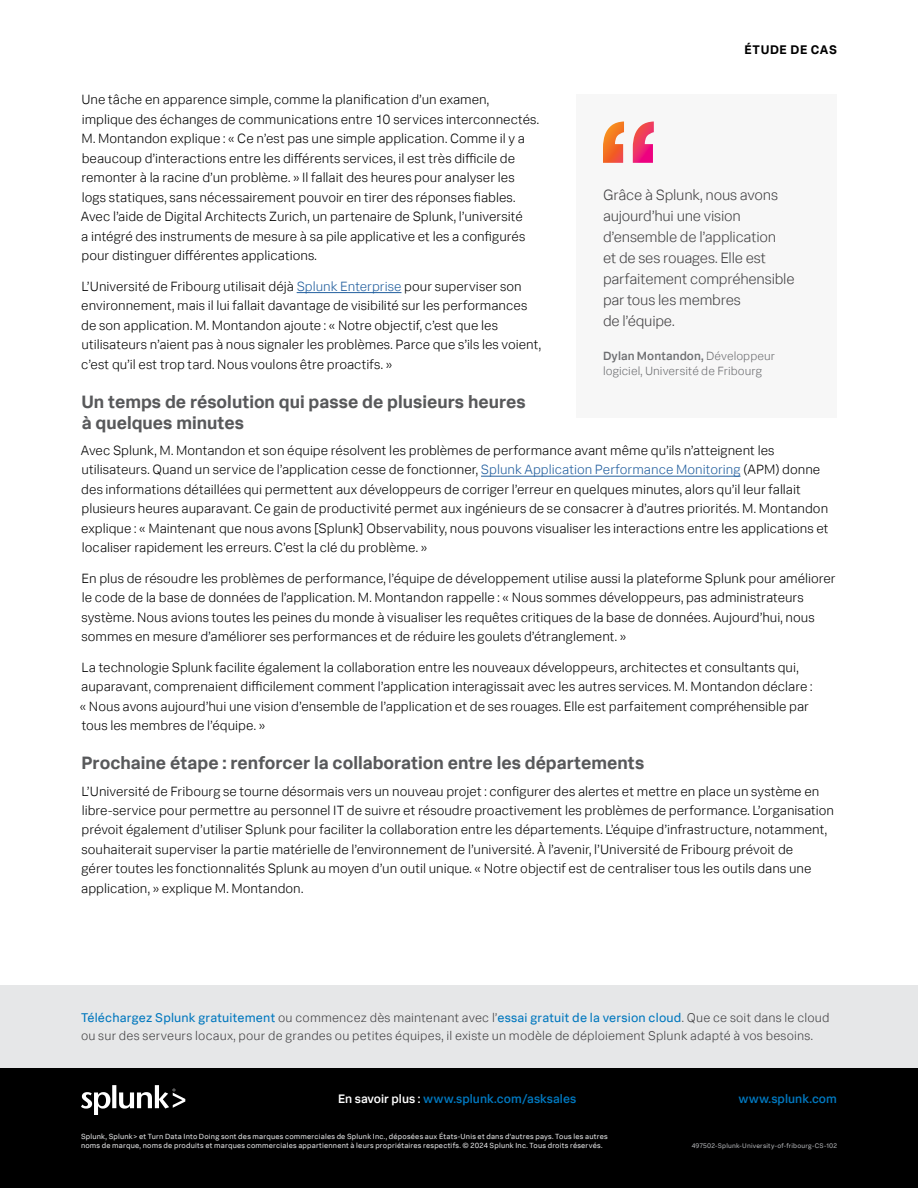
<style>
.page{position:relative;width:918px;height:1188px;background:#fff}
.page>*{position:absolute;margin:0;border:0;box-sizing:border-box;transform-origin:0 0}
.t1{font:700 18px/21px "Splunk Data Sans Pro";color:#58595b}
.t2{font:300 15px/21px "Splunk Data Sans Pro";letter-spacing:-.015em;color:#414042}
.t3{font:300 13.5px/19.5px "Splunk Data Sans Pro";color:#000}
.t4{font:300 12.75px/17.2px "Splunk Data Sans Pro";letter-spacing:.015em;color:#414042}
.t5{font:700 12.6px "Splunk Data Sans Pro";letter-spacing:.045em;color:#000}
.t6{font:500 12.3px "Splunk Data Sans Pro";letter-spacing:.005em;color:#0077be}
.t7{font:300 12px/15px "Splunk Data Sans Pro";letter-spacing:.005em;color:#6d6e71}
.t8{font:7.5px/9px "Splunk Data Sans Pro";letter-spacing:.025em;color:#e6e7e8}
.t9{font:6.75px "Splunk Data Sans Pro";letter-spacing:.03em;color:#afb1b4}
.s1{color:#215e9e}
.s2{font-weight:500}
.s3{font-weight:400;color:#0077be}
.s4{color:#fff}
</style>
<div class="page">
<div style="left:0;top:1066px;width:918px;height:122px;background:#000"></div>
<svg style="left:81px;top:1085px;width:104px;height:29px"></svg>
<hr style="left:297px;top:292px;width:104px;height:1px;background:#215e9e">
<hr style="left:481px;top:476px;width:260px;height:1px;background:#215e9e">
<div style="left:576px;top:94px;width:261px;height:324px;background:#f7f7f7"></div>
<svg style="left:603px;top:122px;width:51px;height:41px"></svg>
<div style="left:0;top:986px;width:918px;height:82px;background:#e6e7e8"></div>
<p class="t5" style="left:745px;top:42px;width:94px">ÉTUDE DE CAS</p>
<p class="t3" style="left:81px;top:90px;width:460px">Une tâche en apparence simple, comme la planification d’un examen, implique des échanges de communications entre 10 services interconnectés.<br>M. Montandon explique : « Ce n’est pas une simple application. Comme il y a beaucoup d’interactions entre les différents services, il est très difficile de remonter à la racine d’un problème. » Il fallait des heures pour analyser les logs statiques, sans nécessairement pouvoir en tirer des réponses fiables.<br>Avec l’aide de Digital Architects Zurich, un partenaire de Splunk, l’université<br>a intégré des instruments de mesure à sa pile applicative et les a configurés pour distinguer différentes applications.</p>
<p class="t3" style="left:81px;top:276px;width:461px">L’Université de Fribourg utilisait déjà <span class="s1">Splunk Enterprise</span> pour superviser son environnement, mais il lui fallait davantage de visibilité sur les performances de son application. M. Montandon ajoute : « Notre objectif, c’est que les utilisateurs n’aient pas à nous signaler les problèmes. Parce que s’ils les voient, c’est qu’il est trop tard. Nous voulons être proactifs. »</p>
<h1 class="t1" style="left:81px;top:390px;width:446px">Un temps de résolution qui passe de plusieurs heures à quelques minutes</h1>
<p class="t3" style="left:81px;top:440px;width:749px">Avec Splunk, M. Montandon et son équipe résolvent les problèmes de performance avant même qu’ils n’atteignent les utilisateurs. Quand un service de l’application cesse de fonctionner, <span class="s1">Splunk Application Performance Monitoring</span> (APM) donne des informations détaillées qui permettent aux développeurs de corriger l’erreur en quelques minutes, alors qu’il leur fallait plusieurs heures auparavant. Ce gain de productivité permet aux ingénieurs de se consacrer à d’autres priorités. M. Montandon explique : « Maintenant que nous avons [Splunk] Observability, nous pouvons visualiser les interactions entre les applications et localiser rapidement les erreurs. C’est la clé du problème. »</p>
<p class="t3" style="left:82px;top:568px;width:756px">En plus de résoudre les problèmes de performance, l’équipe de développement utilise aussi la plateforme Splunk pour améliorer le code de la base de données de l’application. M. Montandon rappelle : « Nous sommes développeurs, pas administrateurs système. Nous avions toutes les peines du monde à visualiser les requêtes critiques de la base de données. Aujourd’hui, nous sommes en mesure d’améliorer ses performances et de réduire les goulets d’étranglement. »</p>
<p class="t3" style="left:80px;top:657px;width:734px">La technologie Splunk facilite également la collaboration entre les nouveaux développeurs, architectes et consultants qui, auparavant, comprenaient difficilement comment l’application interagissait avec les autres services. M. Montandon déclare : « Nous avons aujourd’hui une vision d’ensemble de l’application et de ses rouages. Elle est parfaitement compréhensible par tous les membres de l’équipe. »</p>
<h1 class="t1" style="left:82px;top:752px;width:564px">Prochaine étape : renforcer la collaboration entre les départements</h1>
<p class="t3" style="left:81px;top:781px;width:754px">L’Université de Fribourg se tourne désormais vers un nouveau projet : configurer des alertes et mettre en place un système en libre-service pour permettre au personnel IT de suivre et résoudre proactivement les problèmes de performance. L’organisation prévoit également d’utiliser Splunk pour faciliter la collaboration entre les départements. L’équipe d’infrastructure, notamment, souhaiterait superviser la partie matérielle de l’environnement de l’université. À l’avenir, l’Université de Fribourg prévoit de<br>gérer toutes les fonctionnalités Splunk au moyen d’un outil unique. « Notre objectif est de centraliser tous les outils dans une application, » explique M. Montandon.</p>
<p class="t2" style="left:603px;top:184px;width:193px">Grâce à Splunk, nous avons aujourd’hui une vision d’ensemble de l’application<br>et de ses rouages. Elle est parfaitement compréhensible par tous les membres<br>de l’équipe.</p>
<p class="t7" style="left:603px;top:348px;width:174px"><span class="s2">Dylan Montandon,</span> Développeur logiciel, Université de Fribourg</p>
<p class="t4" style="left:81px;top:1009px;width:750px"><span class="s3">Téléchargez Splunk gratuitement</span> ou commencez dès maintenant avec l’<span class="s3">essai gratuit de la version cloud</span>. Que ce soit dans le cloud ou sur des serveurs locaux, pour de grandes ou petites équipes, il existe un modèle de déploiement Splunk adapté à vos besoins.</p>
<p class="t6" style="left:338px;top:1091px;width:240px"><span class="s4">En savoir plus :</span> www.splunk.com/asksales</p>
<p class="t6" style="left:738px;top:1091px;width:100px">www.splunk.com</p>
<p class="t8" style="left:81px;top:1131px;width:528px">Splunk, Splunk&gt; et Turn Data Into Doing sont des marques commerciales de Splunk Inc., déposées aux États-Unis et dans d’autres pays. Tous les autres noms de marque, noms de produits et marques commerciales appartiennent à leurs propriétaires respectifs. © 2024 Splunk Inc. Tous droits réservés.</p>
<p class="t9" style="left:692px;top:1141px;width:147px">497502-Splunk-University-of-fribourg-CS-102</p>
</div>
